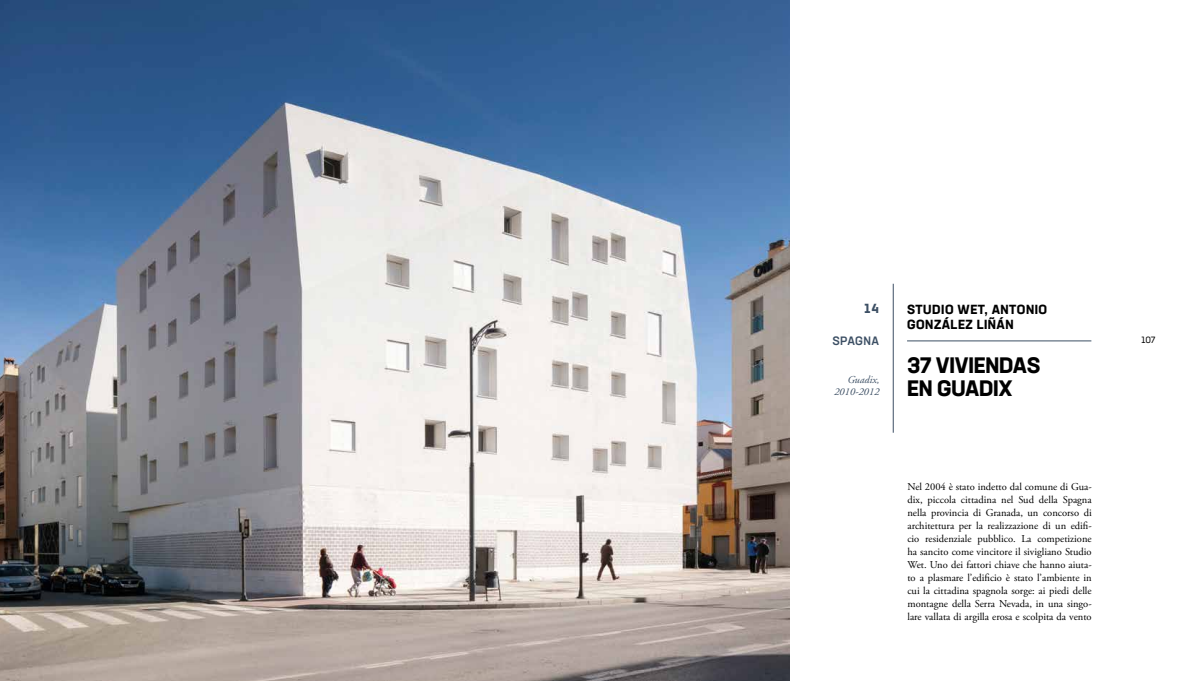
<style>
.page{position:relative;width:1191px;height:681px;background:#fff}
.page>*{position:absolute;margin:0;border:0;box-sizing:border-box;transform-origin:0 0}
.t1{font:700 22px/23px "Neusa Next Pro";letter-spacing:-.01em;color:#000}
.t2{font:700 13px/15px "Neusa Next Pro";letter-spacing:.04em;color:#000}
.t3{font:700 13px "Neusa Next Pro";color:#3c4f64}
.t4{font:500 12px "Neusa Next Pro";letter-spacing:.03em;color:#3c4f64}
.t5{font:10.5px/13px "Adobe Garamond Pro";color:#000;text-align:justify}
.t6{font:italic 10.5px/12px "Adobe Garamond";color:#3c4f64;text-align:right}
.t7{font:9px "Neusa Next Pro";color:#000}
</style>
<div class="page">
<hr style="left:893px;top:283px;width:1px;height:149px;background:#3c4f64">
<hr style="left:907px;top:340px;width:184px;height:1px;background:#3c4f64">
<img style="left:0;top:0;width:789px;height:680px">
<p class="t3" style="left:864px;top:300px;width:16px">14</p>
<p class="t4" style="left:832px;top:333px;width:48px">SPAGNA</p>
<p class="t6" style="left:833px;top:374px;width:47px">Guadix,<br>2010-2012</p>
<p class="t2" style="left:907px;top:301px;width:142px">STUDIO WET, ANTONIO<br>GONZÁLEZ LIÑÁN</p>
<p class="t1" style="left:907px;top:353px;width:135px">37 VIVIENDAS<br>EN GUADIX</p>
<p class="t5" style="left:907px;top:480px;width:186px">Nel 2004 è stato indetto dal comune di Gua&shy;dix, piccola cittadina nel Sud della Spagna nella provincia di Granada, un concorso di architettura per la realizzazione di un edifi&shy;cio residenziale pubblico. La competizione ha sancito come vincitore il sivigliano Studio Wet. Uno dei fattori chiave che hanno aiuta&shy;to a plasmare l’edificio è stato l’ambiente in cui la cittadina spagnola sorge: ai piedi delle montagne della Serra Nevada, in una singo&shy;lare vallata di argilla erosa e scolpita da vento</p>
<p class="t7" style="left:1141px;top:334px;width:16px">107</p>
</div>
